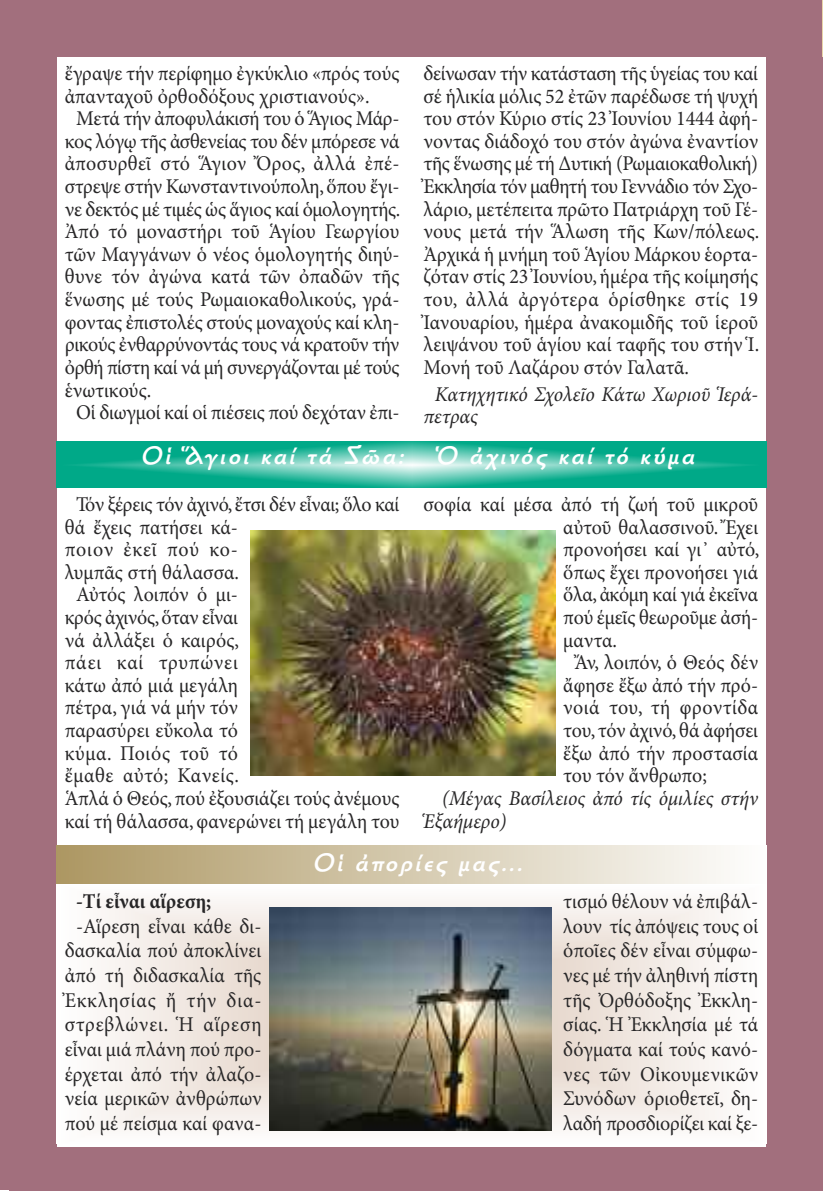
<style>
.page{position:relative;width:823px;height:1191px;background:#fff}
.page>*{position:absolute;margin:0;border:0;box-sizing:border-box;transform-origin:0 0}
.t1{font:italic 26px "Autokratorika Bold Pt";color:#fff}
.t2{font:21px/24.6px "Minion Pro";letter-spacing:-.005em;color:#272627;text-align:justify;scale:.95 1}
.t3{font:italic 21px/22.6px "Minion Pro";color:#272627;scale:.95 1}
.t4{font:21px "Minion Pro";letter-spacing:-.025em;color:#272627;scale:.95 1}
.t5{font:21px "Minion Pro";letter-spacing:.025em;color:#272627;scale:.95 1}
.t6{font:21px "Minion Pro";letter-spacing:.04em;color:#272627;scale:.95 1}
.t7{font:21px "Minion Pro";letter-spacing:.015em;color:#272627;scale:.95 1}
.t8{font:21px "Minion Pro";letter-spacing:-.035em;color:#272627;scale:.95 1}
.t9{font:21px "Minion Pro";letter-spacing:.02em;color:#272627;scale:.95 1}
.t10{font:700 21px "Minion Pro";letter-spacing:-.005em;color:#272627;scale:.95 1}
</style>
<div class="page">
<div style="left:0;top:1px;width:57px;height:1188px;background:#a26f7d"></div>
<div style="left:0;top:0;width:822px;height:57px;background:#a26f7d"></div>
<div style="left:765px;top:0;width:57px;height:1185px;background:#a26f7d"></div>
<div style="left:9px;top:1147px;width:813px;height:43px;background:#a26f7d"></div>
<hr style="left:822px;top:0;width:1px;height:57px;background:#e8d4a8">
<div style="left:57px;top:845px;width:708px;height:38px;background:linear-gradient(to right,#ac9762,#fefefd)"></div>
<svg style="left:57px;top:441px;width:708px;height:47px;background:#2db89d"></svg>
<img style="left:101px;top:900px;width:622px;height:231px">
<img style="left:250px;top:530px;width:305px;height:245px">
<img style="left:269px;top:907px;width:282px;height:224px">
<p class="t2" style="left:65px;top:63px;width:353px">ἔγραψε τήν περίφημο ἐγκύκλιο «πρός τούς</p>
<p class="t2" style="left:65px;top:85px;width:322px">ἀπανταχοῦ ὀρθοδόξους χριστιανούς».</p>
<p class="t2" style="left:76px;top:108px;width:341px">Μετά τήν ἀποφυλάκισή του ὁ Ἅγιος Μάρ-</p>
<p class="t2" style="left:65px;top:131px;width:353px">κος λόγῳ τῆς ἀσθενείας του δέν μπόρεσε νά</p>
<p class="t7" style="left:65px;top:156px;width:353px">ἀποσυρθεῖ στό Ἅγιον Ὄρος, ἀλλά ἐπέ-</p>
<p class="t2" style="left:65px;top:176px;width:353px">στρεψε στήν Κωνσταντινούπολη, ὅπου ἔγι-</p>
<p class="t2" style="left:65px;top:198px;width:355px">νε δεκτός μέ τιμές ὡς ἅγιος καί ὁμολογητής.</p>
<p class="t2" style="left:65px;top:221px;width:353px">Ἀπό τό μοναστήρι τοῦ Ἁγίου Γεωργίου</p>
<p class="t2" style="left:65px;top:244px;width:353px">τῶν Μαγγάνων ὁ νέος ὁμολογητής διηύ-</p>
<p class="t2" style="left:65px;top:266px;width:353px">θυνε τόν ἀγώνα κατά τῶν ὀπαδῶν τῆς</p>
<p class="t2" style="left:65px;top:289px;width:353px">ἕνωσης μέ τούς Ρωμαιοκαθολικούς, γρά-</p>
<p class="t2" style="left:65px;top:311px;width:353px">φοντας ἐπιστολές στούς μοναχούς καί κλη-</p>
<p class="t2" style="left:65px;top:334px;width:353px">ρικούς ἐνθαρρύνοντάς τους νά κρατοῦν τήν</p>
<p class="t4" style="left:65px;top:359px;width:353px">ὀρθή πίστη καί νά μή συνεργάζονται μέ τούς</p>
<p class="t2" style="left:65px;top:379px;width:93px">ἑνωτικούς.</p>
<p class="t2" style="left:76px;top:402px;width:341px">Οἱ διωγμοί καί οἱ πιέσεις πού δεχόταν ἐπι-</p>
<p class="t2" style="left:423px;top:64px;width:355px;line-height:22.6px">δείνωσαν τήν κατάσταση τῆς ὑγείας του καί σέ ἡλικία μόλις 52 ἐτῶν παρέδωσε τή ψυχή του στόν Κύριο στίς 23 Ἰουνίου 1444 ἀφή&shy;νοντας διάδοχό του στόν ἀγώνα ἐναντίον τῆς ἕνωσης μέ τή Δυτική (Ρωμαιοκαθολική)<br>Ἐκκλησία τόν μαθητή του Γεννάδιο τόν Σχο&shy;λάριο, μετέπειτα πρῶτο Πατριάρχη τοῦ Γέ&shy;νους μετά τήν Ἅλωση τῆς Κων/πόλεως.<br>Ἀρχικά ἡ μνήμη τοῦ Ἁγίου Μάρκου ἑορτα&shy;ζόταν στίς 23 Ἰουνίου, ἡμέρα τῆς κοίμησής του, ἀλλά ἀργότερα ὁρίσθηκε στίς 19<br>Ἰανουαρίου, ἡμέρα ἀνακομιδῆς τοῦ ἱεροῦ λειψάνου τοῦ ἁγίου καί ταφῆς του στήν Ἱ.<br>Μονή τοῦ Λαζάρου στόν Γαλατᾶ.</p>
<p class="t3" style="left:423px;top:384px;width:353px;text-indent:11px">Κατηχητικό Σχολεῖο Κάτω Χωριοῦ Ἱερά&shy;πετρας</p>
<p class="t1" style="left:140px;top:441px;width:561px">Οἱ Ἅγιοι καί τά Ζῶα: Ὁ ἀχινός καί τό κύμα</p>
<p class="t4" style="left:76px;top:496px;width:341px">Τόν ξέρεις τόν ἀχινό, ἔτσι δέν εἶναι; ὅλο καί</p>
<p class="t2" style="left:65px;top:516px;width:184px">θά ἔχεις πατήσει κά-</p>
<p class="t6" style="left:65px;top:541px;width:184px">ποιον ἐκεῖ πού κο-</p>
<p class="t2" style="left:65px;top:561px;width:185px">λυμπᾶς στή θάλασσα.</p>
<p class="t2" style="left:76px;top:584px;width:172px">Αὐτός λοιπόν ὁ μι-</p>
<p class="t8" style="left:65px;top:609px;width:184px">κρός ἀχινός,ὅταν εἶναι</p>
<p class="t2" style="left:65px;top:629px;width:185px">νά ἀλλάξει ὁ καιρός,</p>
<p class="t6" style="left:65px;top:654px;width:184px">πάει καί τρυπώνει</p>
<p class="t2" style="left:65px;top:674px;width:184px">κάτω ἀπό μιά μεγάλη</p>
<p class="t2" style="left:65px;top:697px;width:184px">πέτρα, γιά νά μήν τόν</p>
<p class="t2" style="left:65px;top:720px;width:184px">παρασύρει εὔκολα τό</p>
<p class="t5" style="left:65px;top:745px;width:184px">κύμα. Ποιός τοῦ τό</p>
<p class="t5" style="left:65px;top:767px;width:185px">ἔμαθε αὐτό; Κανείς.</p>
<p class="t2" style="left:65px;top:787px;width:353px">Ἁπλά ὁ Θεός,πού ἐξουσιάζει τούς ἀνέμους</p>
<p class="t2" style="left:65px;top:810px;width:353px">καί τή θάλασσα,φανερώνει τή μεγάλη του</p>
<p class="t2" style="left:423px;top:494px;width:353px">σοφία καί μέσα ἀπό τή ζωή τοῦ μικροῦ</p>
<p class="t2" style="left:563px;top:516px;width:206px">αὐτοῦ θαλασσινοῦ. Ἔχει</p>
<p class="t2" style="left:563px;top:539px;width:208px">προνοήσει καί γι᾽ αὐτό,</p>
<p class="t2" style="left:563px;top:561px;width:206px">ὅπως ἔχει προνοήσει γιά</p>
<p class="t2" style="left:563px;top:584px;width:206px">ὅλα,ἀκόμη καί γιά ἐκεῖνα</p>
<p class="t2" style="left:563px;top:607px;width:206px">πού έμεῖς θεωροῦμε ἀσή-</p>
<p class="t2" style="left:563px;top:629px;width:58px">μαντα.</p>
<p class="t2" style="left:574px;top:652px;width:195px">Ἄν, λοιπόν, ὁ Θεός δέν</p>
<p class="t2" style="left:563px;top:674px;width:206px">ἄφησε ἔξω ἀπό τήν πρό-</p>
<p class="t9" style="left:563px;top:700px;width:206px">νοιά του, τή φροντίδα</p>
<p class="t2" style="left:563px;top:720px;width:206px">του, τόν ἀχινό, θά ἀφήσει</p>
<p class="t2" style="left:563px;top:742px;width:206px">ἔξω ἀπό τήν προστασία</p>
<p class="t2" style="left:563px;top:765px;width:153px">του τόν ἄνθρωπο;</p>
<p class="t3" style="left:423px;top:788px;width:353px;text-indent:18px">(Μέγας Βασίλειος ἀπό τίς ὁμιλίες στήν<br>Ἑξαήμερο)</p>
<p class="t1" style="left:312px;top:847px;width:218px">Οἱ ἀπορίες μας...</p>
<p class="t10" style="left:76px;top:893px;width:144px">-Tί εἶναι αἵρεση;</p>
<p class="t2" style="left:65px;top:915px;width:208px;text-align:center">-Αἵρεση εἶναι κάθε δι&shy;δασκαλία πού ἀποκλίνει ἀπό τή διδασκαλία τῆς<br>Ἐκκλησίας ἤ τήν δια&shy;στρεβλώνει. Ἡ αἵρεση εἶναι μιά πλάνη πού προ&shy;έρχεται ἀπό τήν ἀλαζο&shy;νεία μερικῶν ἀνθρώπων πού μέ πείσμα καί φανα-</p>
<p class="t2" style="left:563px;top:891px;width:206px">τισμό θέλουν νά ἐπιβάλ&shy;λουν τίς ἀπόψεις τους οἱ ὁποῖες δέν εἶναι σύμφω&shy;νες μέ τήν ἀληθινή πίστη τῆς Ὀρθόδοξης Ἐκκλη&shy;σίας. Ἡ Ἐκκλησία μέ τά δόγματα καί τούς κανό&shy;νες τῶν Οἰκουμενικῶν Συνόδων ὁριοθετεῖ, δη&shy;λαδή προσδιορίζει καί ξε-</p>
</div>
